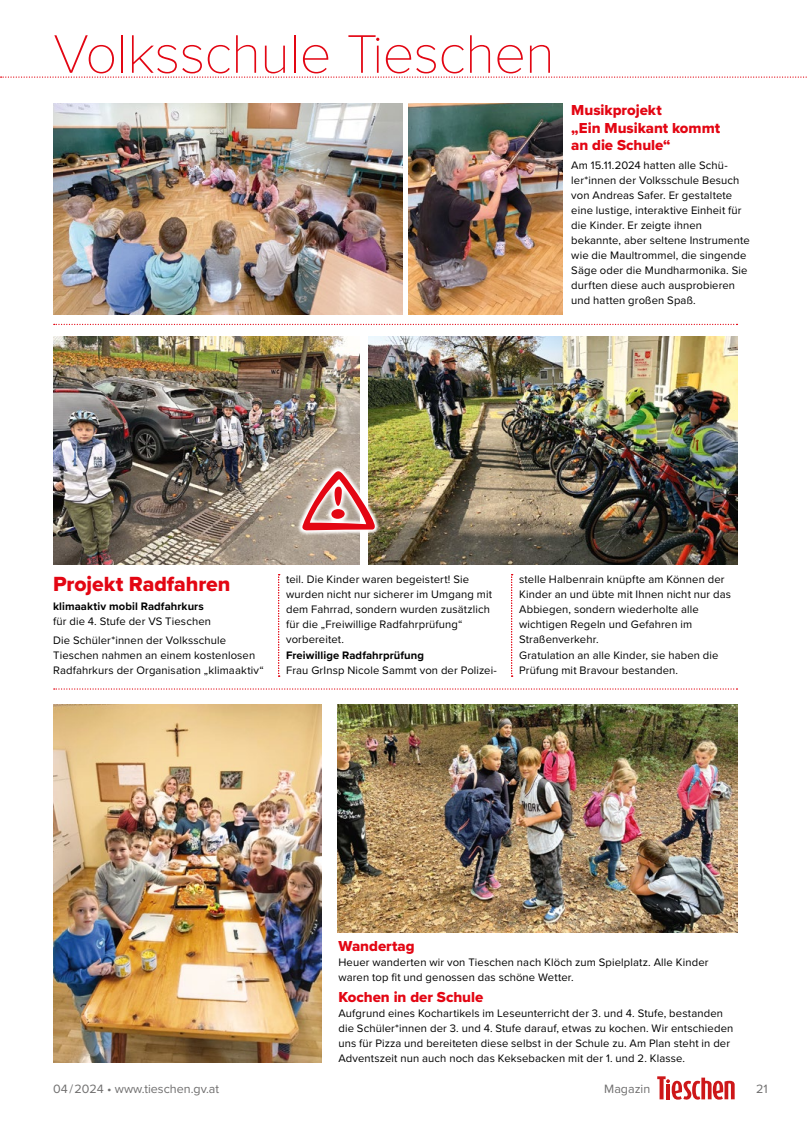
<style>
.page{position:relative;width:808px;height:1141px;background:#fff}
.page>*{position:absolute;margin:0;border:0;box-sizing:border-box;transform-origin:0 0}
.t1{font:100 56.25px "Proxima Nova T";letter-spacing:-.015em;color:#e30613}
.t2{font:21.25px "Proxima Nova Extrabld";letter-spacing:-.005em;color:#e30613}
.t3{font:15px/17.5px "Proxima Nova Extrabld";color:#e30613}
.t4{font:12.5px "Proxima Nova";color:#706f6f}
.t5{font:11.25px/15px "Proxima Nova";letter-spacing:.01em;color:#000}
.t6{font:700 11.25px "Proxima Nova";letter-spacing:.005em;color:#000}
</style>
<div class="page">
<svg style="left:657px;top:1076px;width:78px;height:24px"></svg>
<svg style="left:54px;top:324px;width:683px;height:1px"></svg>
<svg style="left:54px;top:688px;width:683px;height:2px"></svg>
<svg style="left:1px;top:76px;width:806px;height:2px"></svg>
<img style="left:53px;top:103px;width:350px;height:212px">
<img style="left:409px;top:103px;width:154px;height:212px">
<img style="left:338px;top:705px;width:399px;height:227px">
<img style="left:53px;top:336px;width:307px;height:228px">
<img style="left:369px;top:336px;width:368px;height:228px">
<img style="left:53px;top:705px;width:268px;height:357px">
<svg style="left:278px;top:574px;width:2px;height:103px"></svg>
<svg style="left:511px;top:574px;width:2px;height:103px"></svg>
<svg style="left:297px;top:465px;width:83px;height:71px;background:#bbb099"></svg>
<svg style="left:302px;top:471px;width:73px;height:59px"></svg>
<h1 class="t1" style="left:53px;top:12px;width:503px">Volksschule Tieschen</h1>
<h3 class="t3" style="left:571px;top:101px;width:150px">Musikprojekt<br>„Ein Musikant kommt an die Schule“</h3>
<p class="t5" style="left:571px;top:157px;width:180px">Am 15.11.2024 hatten alle Schü&shy;ler*innen der Volksschule Besuch von Andreas Safer. Er gestaltete eine lustige, interaktive Einheit für die Kinder. Er zeigte ihnen bekannte, aber seltene Instrumente wie die Maultrommel, die singende<br>Säge oder die Mundharmonika. Sie durften diese auch ausprobieren und hatten großen Spaß.</p>
<h2 class="t2" style="left:53px;top:568px;width:179px">Projekt Radfahren</h2>
<p class="t6" style="left:53px;top:598px;width:152px">klimaaktiv mobil Radfahrkurs</p>
<p class="t5" style="left:53px;top:611px;width:175px;line-height:19.2px">für die 4. Stufe der VS Tieschen<br>Die Schüler*innen der Volksschule</p>
<p class="t5" style="left:53px;top:648px;width:212px">Tieschen nahmen an einem kostenlosen<br>Radfahrkurs der Organisation „klimaaktiv“</p>
<p class="t5" style="left:286px;top:571px;width:207px">teil. Die Kinder waren begeistert! Sie wurden nicht nur sicherer im Umgang mit dem Fahrrad, sondern wurden zusätzlich für die „Freiwillige Radfahrprüfung“ vorbereitet.</p>
<p class="t6" style="left:286px;top:646px;width:139px">Freiwillige Radfahrprüfung</p>
<p class="t5" style="left:286px;top:663px;width:212px">Frau GrInsp Nicole Sammt von der Polizei-</p>
<p class="t5" style="left:519px;top:571px;width:213px">stelle Halbenrain knüpfte am Können der Kinder an und übte mit Ihnen nicht nur das Abbiegen, sondern wiederholte alle wichtigen Regeln und Gefahren im Straßenverkehr.</p>
<p class="t5" style="left:519px;top:648px;width:201px">Gratulation an alle Kinder, sie haben die<br>Prüfung mit Bravour bestanden.</p>
<h3 class="t3" style="left:338px;top:937px;width:78px">Wandertag</h3>
<p class="t5" style="left:338px;top:954px;width:372px">Heuer wanderten wir von Tieschen nach Klöch zum Spielplatz. Alle Kinder waren top fit und genossen das schöne Wetter.</p>
<h3 class="t3" style="left:338px;top:988px;width:146px">Kochen in der Schule</h3>
<p class="t5" style="left:338px;top:1005px;width:396px">Aufgrund eines Kochartikels im Leseunterricht der 3. und 4. Stufe, bestanden die Schüler*innen der 3. und 4. Stufe darauf, etwas zu kochen. Wir entschieden uns für Pizza und bereiteten diese selbst in der Schule zu. Am Plan steht in der Adventszeit nun auch noch das Keksebacken mit der 1. und 2. Klasse.</p>
<p class="t4" style="left:53px;top:1079px;width:167px">04 / 2024 • www.tieschen.gv.at</p>
<p class="t4" style="left:604px;top:1079px;width:48px">Magazin</p>
<p class="t4" style="left:756px;top:1079px;width:13px">21</p>
</div>
